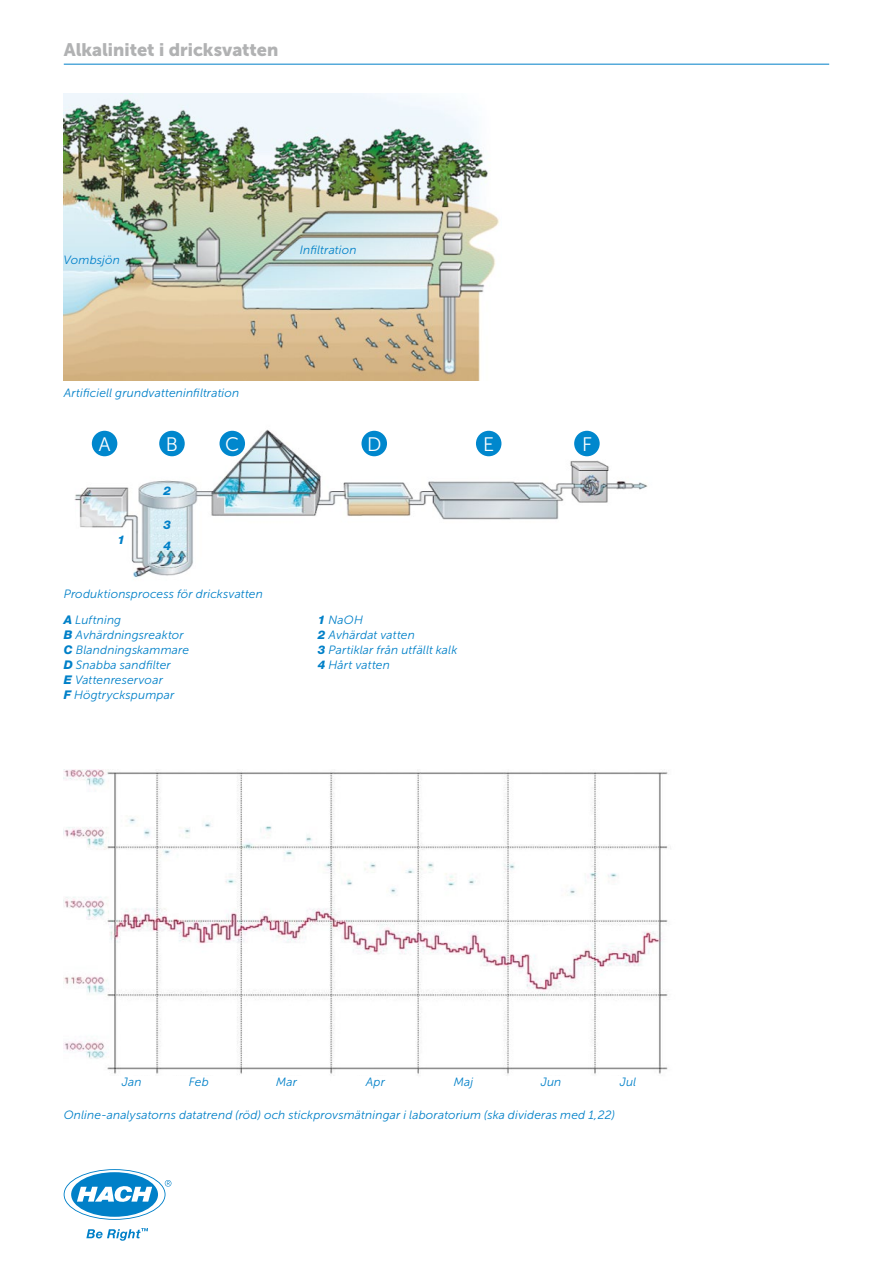
<style>
.page{position:relative;width:893px;height:1263px;background:#fff}
.page>*{position:absolute;margin:0;border:0;box-sizing:border-box;transform-origin:0 0}
.t1{font:19.5px "Museo Sans Cyrl 300";color:#fff}
.t2{font:18px "Museo Sans Cyrl 900";color:#b1b2b3}
.t3{font:italic 12px/15px "Museo Sans Cyrl 300";letter-spacing:.01em;color:#0080c8}
.t4{font:italic 800 12px "Helvetica Neue LTW1 G";color:#0080c8}
.s1{font-family:"Helvetica Neue LTW1 G";font-weight:800}
</style>
<div class="page">
<img style="left:64px;top:770px;width:604px;height:305px">
<img style="left:64px;top:94px;width:435px;height:287px">
<img style="left:74px;top:429px;width:574px;height:149px">
<svg style="left:65px;top:1170px;width:106px;height:49px"></svg>
<svg style="left:86px;top:1228px;width:62px;height:13px"></svg>
<hr style="left:64px;top:64px;width:765px;height:1px;background:#0080c8">
<div style="left:92px;top:431px;width:25px;height:25px;background:#0087cd;border-radius:50%"></div>
<div style="left:159px;top:431px;width:26px;height:25px;background:#0087cd;border-radius:50%"></div>
<div style="left:220px;top:431px;width:25px;height:25px;background:#0087cd;border-radius:50%"></div>
<div style="left:361px;top:431px;width:26px;height:25px;background:#0087cd;border-radius:50%"></div>
<div style="left:476px;top:431px;width:25px;height:25px;background:#0087cd;border-radius:50%"></div>
<div style="left:574px;top:431px;width:26px;height:25px;background:#0087cd;border-radius:50%"></div>
<h2 class="t2" style="left:64px;top:39px;width:216px">Alkalinitet i dricksvatten</h2>
<p class="t3" style="left:64px;top:253px;width:58px">Vombsjön</p>
<p class="t3" style="left:64px;top:386px;width:177px">Artificiell grundvatteninfiltration</p>
<p class="t3" style="left:300px;top:242px;width:58px">Infiltration</p>
<h1 class="t1" style="left:98px;top:434px;width:14px">A</h1>
<h1 class="t1" style="left:166px;top:434px;width:14px">B</h1>
<h1 class="t1" style="left:225px;top:434px;width:16px">C</h1>
<h1 class="t1" style="left:367px;top:434px;width:16px">D</h1>
<h1 class="t1" style="left:483px;top:434px;width:12px">E</h1>
<h1 class="t1" style="left:582px;top:434px;width:11px">F</h1>
<p class="t4" style="left:164px;top:484px;width:9px">2</p>
<p class="t4" style="left:117px;top:532px;width:9px">1</p>
<p class="t4" style="left:164px;top:517px;width:9px">3</p>
<p class="t4" style="left:164px;top:538px;width:9px">4</p>
<p class="t3" style="left:64px;top:586px;width:201px">Produktionsprocess för dricksvatten</p>
<p class="t3" style="left:64px;top:612px;width:127px"><span class="s1">A</span> Luftning<br><span class="s1">B</span> Avhärdningsreaktor<br><span class="s1">C</span> Blandningskammare<br><span class="s1">D</span> Snabba sandfilter<br><span class="s1">E</span> Vattenreservoar<br><span class="s1">F</span> Högtryckspumpar</p>
<p class="t3" style="left:318px;top:612px;width:141px"><span class="s1">1</span> NaOH<br><span class="s1">2</span> Avhärdat vatten<br><span class="s1">3</span> Partiklar från utfällt kalk<br><span class="s1">4</span> Hårt vatten</p>
<p class="t3" style="left:122px;top:1074px;width:21px">Jan</p>
<p class="t3" style="left:189px;top:1074px;width:22px">Feb</p>
<p class="t3" style="left:276px;top:1074px;width:22px">Mar</p>
<p class="t3" style="left:366px;top:1074px;width:21px">Apr</p>
<p class="t3" style="left:454px;top:1074px;width:21px">Maj</p>
<p class="t3" style="left:541px;top:1074px;width:22px">Jun</p>
<p class="t3" style="left:620px;top:1074px;width:18px">Jul</p>
<p class="t3" style="left:64px;top:1108px;width:552px">Online-analysatorns datatrend (röd) och stickprovsmätningar i laboratorium (ska divideras med 1,22)</p>
</div>
